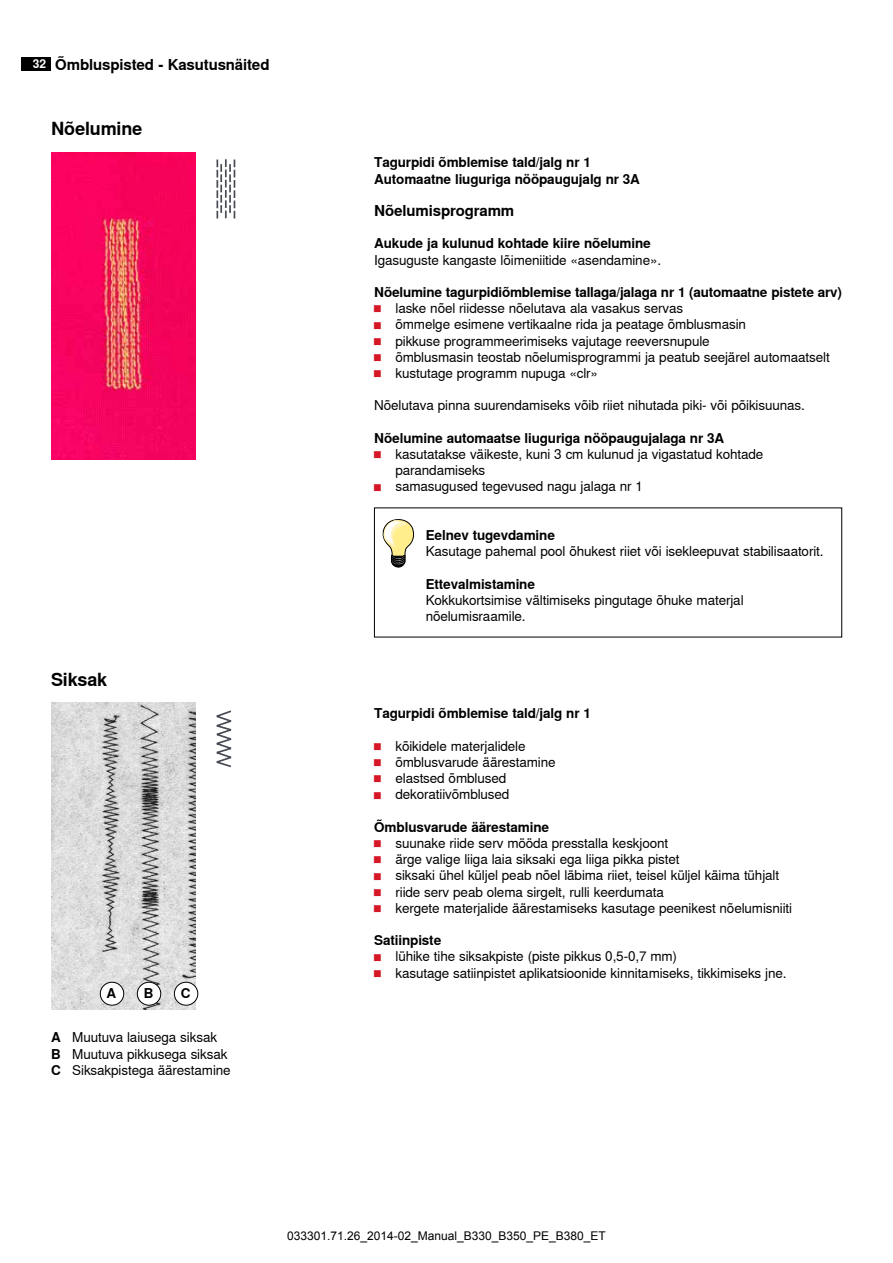
<style>
.page{position:relative;width:893px;height:1263px;background:#fff}
.page>*{position:absolute;margin:0;border:0;box-sizing:border-box;transform-origin:0 0}
.t1{font:700 18px "Nimbus Sans Global";letter-spacing:-.01em;color:#000}
.t2{font:700 15px "Nimbus Sans Global";letter-spacing:-.01em;color:#000}
.t3{font:13.5px/16.2px "Nimbus Sans Global";letter-spacing:-.01em;color:#000}
.t4{font:700 13.5px/16.2px "Nimbus Sans Global";letter-spacing:-.01em;color:#000}
.t5{font:12px "Arial";color:#000}
.s1{font-size:12px;color:#fff}
.s2{font-weight:700}
.s3{font-weight:700;font-size:6.75px;color:#d61726}
</style>
<div class="page">
<div style="left:21px;top:57px;width:30px;height:13px;background:#000"></div>
<svg style="left:216px;top:159px;width:19px;height:59px"></svg>
<img style="left:51px;top:153px;width:145px;height:306px">
<svg style="left:383px;top:519px;width:31px;height:48px"></svg>
<img style="left:51px;top:702px;width:144px;height:308px">
<svg style="left:216px;top:710px;width:15px;height:57px"></svg>
<div style="left:137px;top:982px;width:24px;height:23px;background:#fff;border-radius:50%"></div>
<div style="left:137px;top:982px;width:24px;height:23px;border:1px solid #000;border-radius:50%"></div>
<div style="left:100px;top:982px;width:24px;height:23px;background:#fff;border-radius:50%"></div>
<div style="left:100px;top:982px;width:24px;height:23px;border:1px solid #000;border-radius:50%"></div>
<div style="left:174px;top:982px;width:24px;height:23px;background:#fff;border-radius:50%"></div>
<div style="left:174px;top:982px;width:24px;height:23px;border:1px solid #000;border-radius:50%"></div>
<p class="t2" style="left:33px;top:56px;width:238px"><span class="s1">32</span> Õmbluspisted - Kasutusnäited</p>
<h1 class="t1" style="left:51px;top:118px;width:93px">Nõelumine</h1>
<h1 class="t1" style="left:51px;top:669px;width:58px">Siksak</h1>
<p class="t4" style="left:107px;top:985px;width:11px">A</p>
<p class="t4" style="left:144px;top:985px;width:11px">B</p>
<p class="t4" style="left:181px;top:985px;width:11px">C</p>
<p class="t3" style="left:51px;top:1029px;width:181px"><span class="s2">A</span> Muutuva laiusega siksak<br><span class="s2">B</span> Muutuva pikkusega siksak<br><span class="s2">C</span> Siksakpistega äärestamine</p>
<p class="t4" style="left:374px;top:155px;width:267px">Tagurpidi õmblemise tald/jalg nr 1<br>Automaatne liuguriga nööpaugujalg nr 3A</p>
<p class="t2" style="left:374px;top:202px;width:142px">Nõelumisprogramm</p>
<p class="t4" style="left:374px;top:236px;width:278px">Aukude ja kulunud kohtade kiire nõelumine</p>
<p class="t3" style="left:374px;top:252px;width:288px">Igasuguste kangaste lõimeniitide «asendamine».</p>
<p class="t3" style="left:374px;top:284px;width:469px"><span class="s2">Nõelumine tagurpidiõmblemise tallaga/jalaga nr 1 (automaatne pistete arv) </span><span class="s3">█</span> laske nõel riidesse nõelutava ala vasakus servas<br><span class="s3">█</span> õmmelge esimene vertikaalne rida ja peatage õmblusmasin<br><span class="s3">█</span> pikkuse programmeerimiseks vajutage reeversnupule<br><span class="s3">█</span> õmblusmasin teostab nõelumisprogrammi ja peatub seejärel automaatselt<br><span class="s3">█</span> kustutage programm nupuga «clr»</p>
<p class="t3" style="left:374px;top:398px;width:432px">Nõelutava pinna suurendamiseks võib riiet nihutada piki- või põikisuunas.</p>
<p class="t4" style="left:374px;top:430px;width:352px">Nõelumine automaatse liuguriga nööpaugujalaga nr 3A</p>
<p class="t3" style="left:374px;top:446px;width:391px"><span class="s3">█</span> kasutatakse väikeste, kuni 3 cm kulunud ja vigastatud kohtade</p>
<p class="t3" style="left:395px;top:462px;width:91px">parandamiseks</p>
<p class="t3" style="left:374px;top:479px;width:270px"><span class="s3">█</span> samasugused tegevused nagu jalaga nr 1</p>
<p class="t4" style="left:426px;top:527px;width:131px">Eelnev tugevdamine</p>
<p class="t3" style="left:426px;top:543px;width:399px">Kasutage pahemal pool õhukest riiet või isekleepuvat stabilisaatorit.</p>
<p class="t4" style="left:426px;top:576px;width:111px">Ettevalmistamine</p>
<p class="t3" style="left:426px;top:592px;width:319px">Kokkukortsimise vältimiseks pingutage õhuke materjal nõelumisraamile.</p>
<p class="t4" style="left:374px;top:705px;width:218px">Tagurpidi õmblemise tald/jalg nr 1</p>
<p class="t3" style="left:374px;top:738px;width:183px"><span class="s3">█</span> kõikidele materjalidele<br><span class="s3">█</span> õmblusvarude äärestamine <span class="s3">█</span> elastsed õmblused<br><span class="s3">█</span> dekoratiivõmblused</p>
<p class="t3" style="left:374px;top:819px;width:420px"><span class="s2">Õmblusvarude äärestamine<br></span><span class="s3">█</span> suunake riide serv mööda presstalla keskjoont<br><span class="s3">█</span> ärge valige liiga laia siksaki ega liiga pikka pistet<br><span class="s3">█</span> siksaki ühel küljel peab nõel läbima riiet, teisel küljel käima tühjalt<br><span class="s3">█</span> riide serv peab olema sirgelt, rulli keerdumata<br><span class="s3">█</span> kergete materjalide äärestamiseks kasutage peenikest nõelumisniiti</p>
<p class="t3" style="left:374px;top:932px;width:414px"><span class="s2">Satiinpiste<br></span><span class="s3">█</span> lühike tihe siksakpiste (piste pikkus 0,5-0,7 mm)<br><span class="s3">█</span> kasutage satiinpistet aplikatsioonide kinnitamiseks, tikkimiseks jne.</p>
<p class="t5" style="left:287px;top:1227px;width:320px">033301.71.26_2014-02_Manual_B330_B350_PE_B380_ET</p>
</div>
